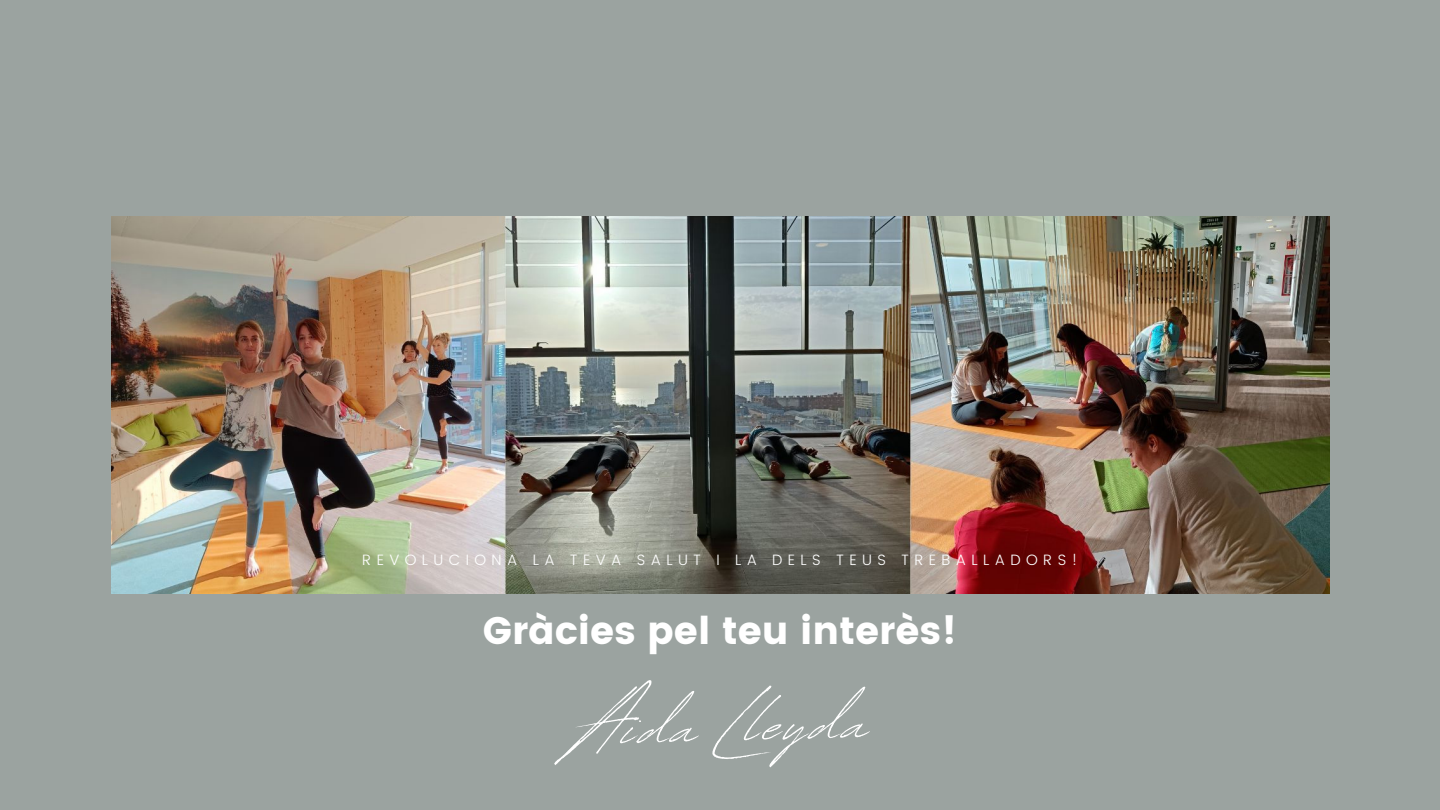
<style>
.page{position:relative;width:1440px;height:810px;background:#9ba3a0}
.page>*{position:absolute;margin:0;border:0;box-sizing:border-box;transform-origin:0 0}
.t1{font:88.1px "Revive 80 Signature";color:#fff}
.t2{font:38.3px "Poppins";color:#fff}
.t3{font:300 15px "Poppins";letter-spacing:.36em;color:#fff}
</style>
<div class="page">
<img style="left:111px;top:216px;width:1218px;height:377px">
<p class="t3" style="left:362px;top:551px;width:717px">REVOLUCIONA LA TEVA SALUT I LA DELS TEUS TREBALLADORS!</p>
<p class="t2" style="left:483px;top:609px;width:476px">Gràcies pel teu interès!</p>
<p class="t1" style="left:571px;top:661px;width:298px;rotate:-1deg">Aida Lleyda</p>
</div>
